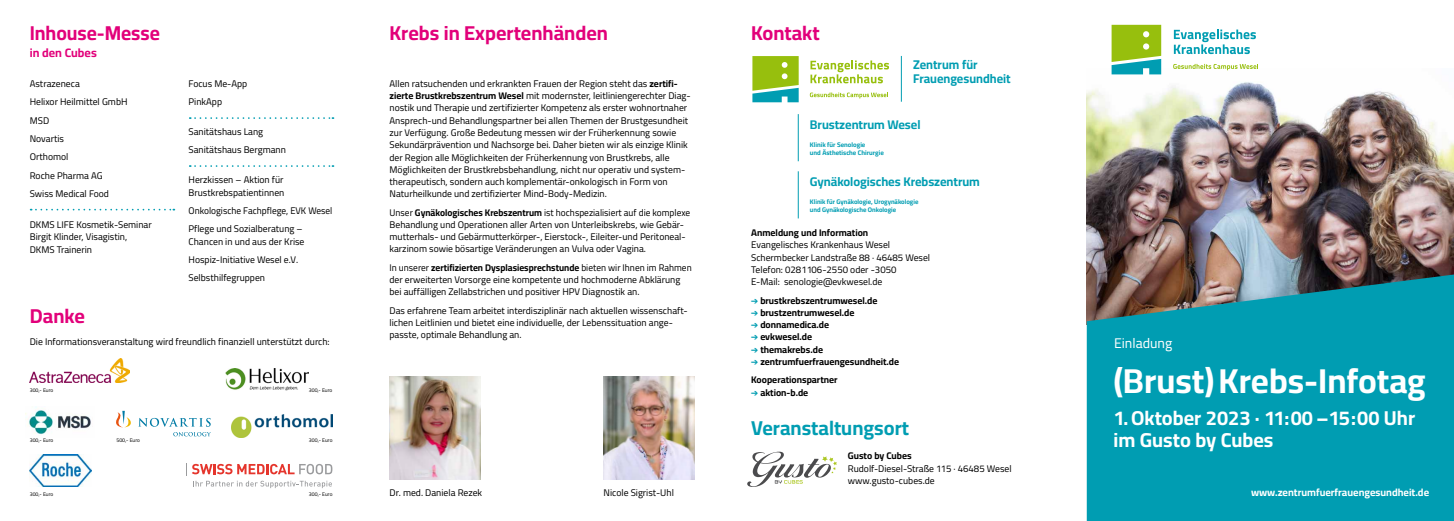
<style>
.page{position:relative;width:1454px;height:521px;background:#fff}
.page>*{position:absolute;margin:0;border:0;box-sizing:border-box;transform-origin:0 0}
.t1{font:700 34.65px "Cairo";color:#fff}
.t2{font:700 20.12px "Cairo";color:#e2007a}
.t3{font:700 20.12px/22.8px "Cairo";color:#fff}
.t4{font:700 20.12px "Cairo";color:#009db2}
.t5{font:14px "Cairo";color:#fff}
.t6{font:700 12.69px/13.6px "Cairo";color:#009db2}
.t7{font:700 12.6px "Cairo";letter-spacing:-.005em;color:#009db2}
.t8{font:700 12.25px "Cairo";color:#e2007a}
.t9{font:700 10.5px "Cairo";color:#fff}
.t10{font:9.62px/12.2px "Cairo";color:#000}
.t11{font:700 9.62px/18.4px "Cairo";color:#000}
.t12{font:700 6.65px/7.9px "Cairo";color:#009db2}
.t13{font:5.25px "Cairo";color:#000}
.s1{font-weight:700}
.s2{color:#009db2}
</style>
<div class="page">
<img style="left:1086px;top:69px;width:367px;height:205px">
<svg style="left:1086px;top:274px;width:367px;height:247px;background:#0b97a9"></svg>
<svg style="left:190px;top:117px;width:143px;height:2px"></svg>
<svg style="left:190px;top:165px;width:143px;height:2px"></svg>
<img style="left:603px;top:377px;width:91px;height:102px">
<img style="left:389px;top:377px;width:91px;height:102px">
<img style="left:29px;top:454px;width:62px;height:33px">
<img style="left:30px;top:358px;width:99px;height:24px">
<svg style="left:116px;top:411px;width:95px;height:25px"></svg>
<svg style="left:186px;top:463px;width:146px;height:12px"></svg>
<svg style="left:193px;top:481px;width:139px;height:7px"></svg>
<img style="left:238px;top:414px;width:94px;height:14px">
<img style="left:231px;top:417px;width:21px;height:20px">
<img style="left:25px;top:406px;width:66px;height:28px">
<hr style="left:798px;top:114px;width:1px;height:47px;background:#009db2">
<hr style="left:798px;top:171px;width:1px;height:47px;background:#009db2">
<svg style="left:752px;top:56px;width:46px;height:46px;background:#80be4d"></svg>
<svg style="left:810px;top:60px;width:79px;height:23px"></svg>
<svg style="left:810px;top:93px;width:78px;height:5px"></svg>
<svg style="left:747px;top:452px;width:90px;height:35px"></svg>
<svg style="left:1111px;top:25px;width:50px;height:49px;background:#80be4d"></svg>
<svg style="left:1173px;top:30px;width:82px;height:24px"></svg>
<svg style="left:1173px;top:64px;width:85px;height:6px"></svg>
<hr style="left:901px;top:56px;width:1px;height:46px;background:#009db2">
<img style="left:225px;top:368px;width:84px;height:22px">
<svg style="left:31px;top:209px;width:143px;height:1px"></svg>
<h2 class="t2" style="left:30px;top:18px;width:132px">Inhouse-Messe</h2>
<p class="t8" style="left:30px;top:44px;width:69px">in den Cubes</p>
<p class="t10" style="left:30px;top:75px;width:99px;line-height:18.4px">Astrazeneca<br>Helixor Heilmittel GmbH<br>MSD<br>Novartis<br>Orthomol<br>Roche Pharma AG<br>Swiss Medical Food</p>
<p class="t10" style="left:30px;top:218px;width:123px;line-height:12.5px">DKMS LIFE Kosmetik-Seminar<br>Birgit Klinder, Visagistin,<br>DKMS Trainerin</p>
<p class="t10" style="left:188px;top:75px;width:60px;line-height:18.4px">Focus Me-App<br>PinkApp</p>
<p class="t10" style="left:188px;top:123px;width:99px;line-height:18.4px">Sanitätshaus Lang<br>Sanitätshaus Bergmann</p>
<p class="t10" style="left:188px;top:174px;width:97px">Herzkissen – Aktion für<br>Brustkrebspatientinnen</p>
<p class="t10" style="left:189px;top:201px;width:145px;line-height:18.4px">Onkologische Fachpflege, EVK Wesel<br>Pflege und Sozialberatung –</p>
<p class="t10" style="left:189px;top:232px;width:117px;line-height:18.4px">Chancen in und aus der Krise<br>Hospiz-Initiative Wesel e.V.<br>Selbsthilfegruppen</p>
<h2 class="t2" style="left:30px;top:301px;width:57px">Danke</h2>
<p class="t10" style="left:30px;top:336px;width:301px">Die Informationsveranstaltung wird freundlich finanziell unterstützt durch:</p>
<p class="t13" style="left:30px;top:386px;width:25px">300,- Euro</p>
<p class="t13" style="left:309px;top:386px;width:25px">300,- Euro</p>
<p class="t13" style="left:30px;top:437px;width:25px">300,- Euro</p>
<p class="t13" style="left:116px;top:437px;width:25px">500,- Euro</p>
<p class="t13" style="left:309px;top:437px;width:25px">300,- Euro</p>
<p class="t13" style="left:30px;top:490px;width:25px">300,- Euro</p>
<p class="t13" style="left:309px;top:490px;width:25px">300,- Euro</p>
<h2 class="t2" style="left:389px;top:18px;width:220px">Krebs in Expertenhänden</h2>
<h2 class="t2" style="left:751px;top:18px;width:70px">Kontakt</h2>
<p class="t10" style="left:389px;top:78px;width:302px">Allen ratsuchenden und erkrankten Frauen der Region steht das <span class="s1">zertifi&shy;zierte Brustkrebszentrum Wesel</span> mit modernster, leitliniengerechter Diag&shy;nostik und Therapie und zertifizierter Kompetenz als erster wohnortnaher Ansprech-und Behandlungspartner bei allen Themen der Brustgesundheit zur Verfügung. Große Bedeutung messen wir der Früherkennung sowie Sekundärprävention und Nachsorge bei. Daher bieten wir als einzige Klinik der Region alle Möglichkeiten der Früherkennung von Brustkrebs, alle Möglichkeiten der Brustkrebsbehandlung, nicht nur operativ und system&shy;therapeutisch, sondern auch komplementär-onkologisch in Form von Naturheilkunde und zertifizierter Mind-Body-Medizin.</p>
<p class="t10" style="left:389px;top:206px;width:302px">Unser <span class="s1">Gynäkologisches Krebszentrum</span> ist hochspezialisiert auf die komplexe Behandlung und Operationen aller Arten von Unterleibskrebs, wie Gebär&shy;mutterhals- und Gebärmutterkörper-, Eierstock-, Eileiter-und Peritoneal&shy;karzinom sowie bösartige Veränderungen an Vulva oder Vagina.</p>
<p class="t10" style="left:389px;top:261px;width:304px">In unserer <span class="s1">zertifizierten Dysplasiesprechstunde</span> bieten wir Ihnen im Rahmen der erweiterten Vorsorge eine kompetente und hochmoderne Abklärung bei auffälligen Zellabstrichen und positiver HPV Diagnostik an.</p>
<p class="t10" style="left:389px;top:304px;width:300px">Das erfahrene Team arbeitet interdisziplinär nach aktuellen wissenschaft&shy;lichen Leitlinien und bietet eine individuelle, der Lebenssituation ange&shy;passte, optimale Behandlung an.</p>
<h3 class="t6" style="left:913px;top:58px;width:99px">Zentrum für<br>Frauengesundheit</h3>
<h3 class="t7" style="left:810px;top:116px;width:112px">Brustzentrum Wesel</h3>
<p class="t12" style="left:810px;top:141px;width:75px">Klinik für Senologie<br>und Ästhetische Chirurgie</p>
<h3 class="t7" style="left:810px;top:173px;width:171px">Gynäkologisches Krebszentrum</h3>
<p class="t12" style="left:810px;top:198px;width:110px">Klinik für Gynäkologie, Urogynäkologie und Gynäkologische Onkologie</p>
<p class="t11" style="left:751px;top:224px;width:119px">Anmeldung und Information</p>
<p class="t10" style="left:751px;top:239px;width:180px">Evangelisches Krankenhaus Wesel Schermbecker Landstraße 88 · 46485 Wesel Telefon: 0281106-2550 oder -3050<br>E-Mail: senologie@evkwesel.de</p>
<p class="t11" style="left:751px;top:291px;width:128px"><span class="s2">➔</span> brustkrebszentrumwesel.de</p>
<p class="t11" style="left:751px;top:303px;width:105px"><span class="s2">➔</span> brustzentrumwesel.de</p>
<p class="t11" style="left:751px;top:316px;width:79px"><span class="s2">➔</span> donnamedica.de</p>
<p class="t11" style="left:751px;top:328px;width:62px"><span class="s2">➔</span> evkwesel.de</p>
<p class="t11" style="left:751px;top:340px;width:73px"><span class="s2">➔</span> themakrebs.de</p>
<p class="t11" style="left:751px;top:352px;width:149px"><span class="s2">➔</span> zentrumfuerfrauengesundheit.de<br>Kooperationspartner</p>
<p class="t11" style="left:751px;top:383px;width:59px"><span class="s2">➔</span> aktion-b.de</p>
<h2 class="t4" style="left:751px;top:413px;width:159px">Veranstaltungsort</h2>
<p class="t11" style="left:848px;top:447px;width:65px">Gusto by Cubes</p>
<p class="t10" style="left:848px;top:463px;width:165px;line-height:11.6px">Rudolf-Diesel-Straße 115 · 46485 Wesel www.gusto-cubes.de</p>
<p class="t10" style="left:389px;top:486px;width:94px">Dr. med. Daniela Rezek</p>
<p class="t10" style="left:603px;top:486px;width:72px">Nicole Sigrist-Uhl</p>
<h3 class="t5" style="left:1114px;top:333px;width:60px">Einladung</h3>
<h1 class="t1" style="left:1113px;top:356px;width:314px">(Brust) Krebs-Infotag</h1>
<h2 class="t3" style="left:1113px;top:407px;width:303px">1. Oktober 2023 · 11:00 –15:00 Uhr im Gusto by Cubes</h2>
<p class="t9" style="left:1251px;top:484px;width:180px">www.zentrumfuerfrauengesundheit.de</p>
</div>
